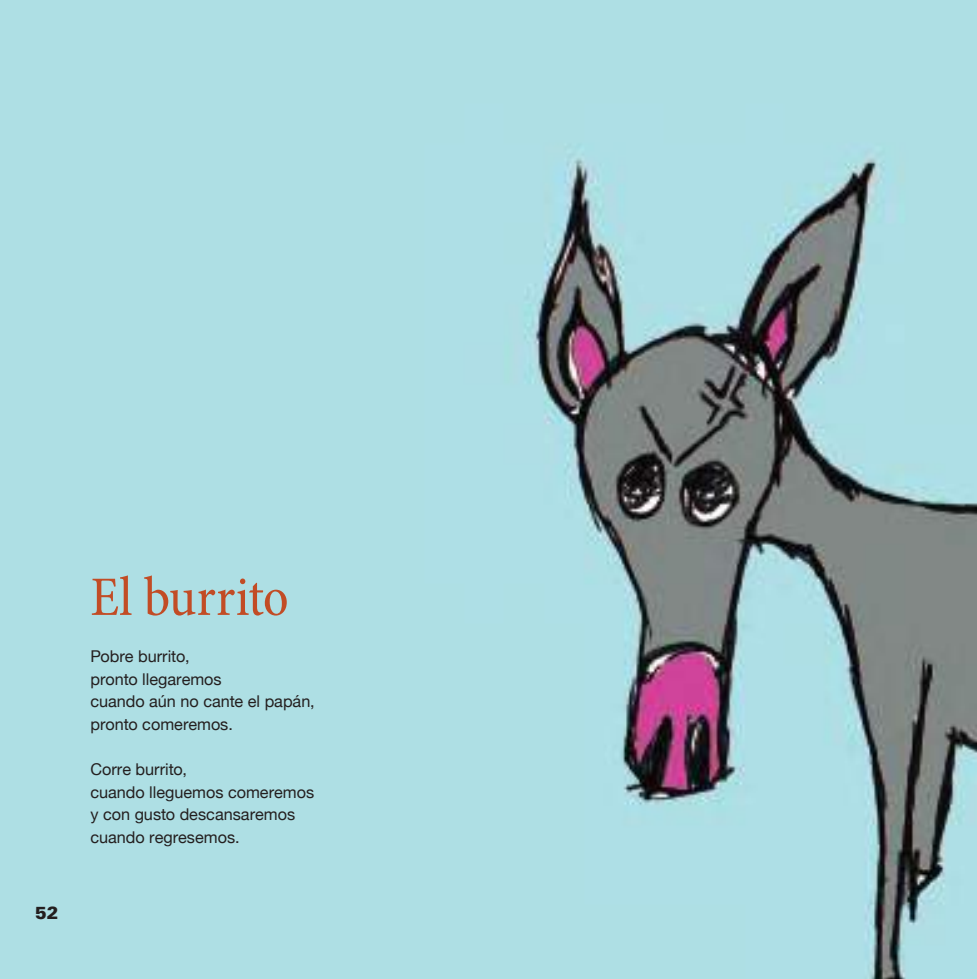
<style>
.page{position:relative;width:977px;height:979px;background:#fff}
.page>*{position:absolute;margin:0;border:0;box-sizing:border-box;transform-origin:0 0}
.t1{font:condensed 56.25px "Minion Pro";color:#c24c25}
.t2{font:900 17.5px "Univers LT Std";color:#241f1f}
.t3{font:16.25px/22.5px "Helvetica Neue";color:#241f1f}
</style>
<div class="page">
<img style="left:0;top:0;width:977px;height:978px">
<svg style="left:0;top:975px;width:3px;height:4px"></svg>
<p class="t2" style="left:35px;top:901px;width:25px">52</p>
<h1 class="t1" style="left:90px;top:563px;width:200px">El burrito</h1>
<p class="t3" style="left:90px;top:645px;width:226px">Pobre burrito,<br>pronto llegaremos<br>cuando aún no cante el papán, pronto comeremos.</p>
<p class="t3" style="left:90px;top:757px;width:225px">Corre burrito,<br>cuando lleguemos comeremos y con gusto descansaremos cuando regresemos.</p>
</div>
